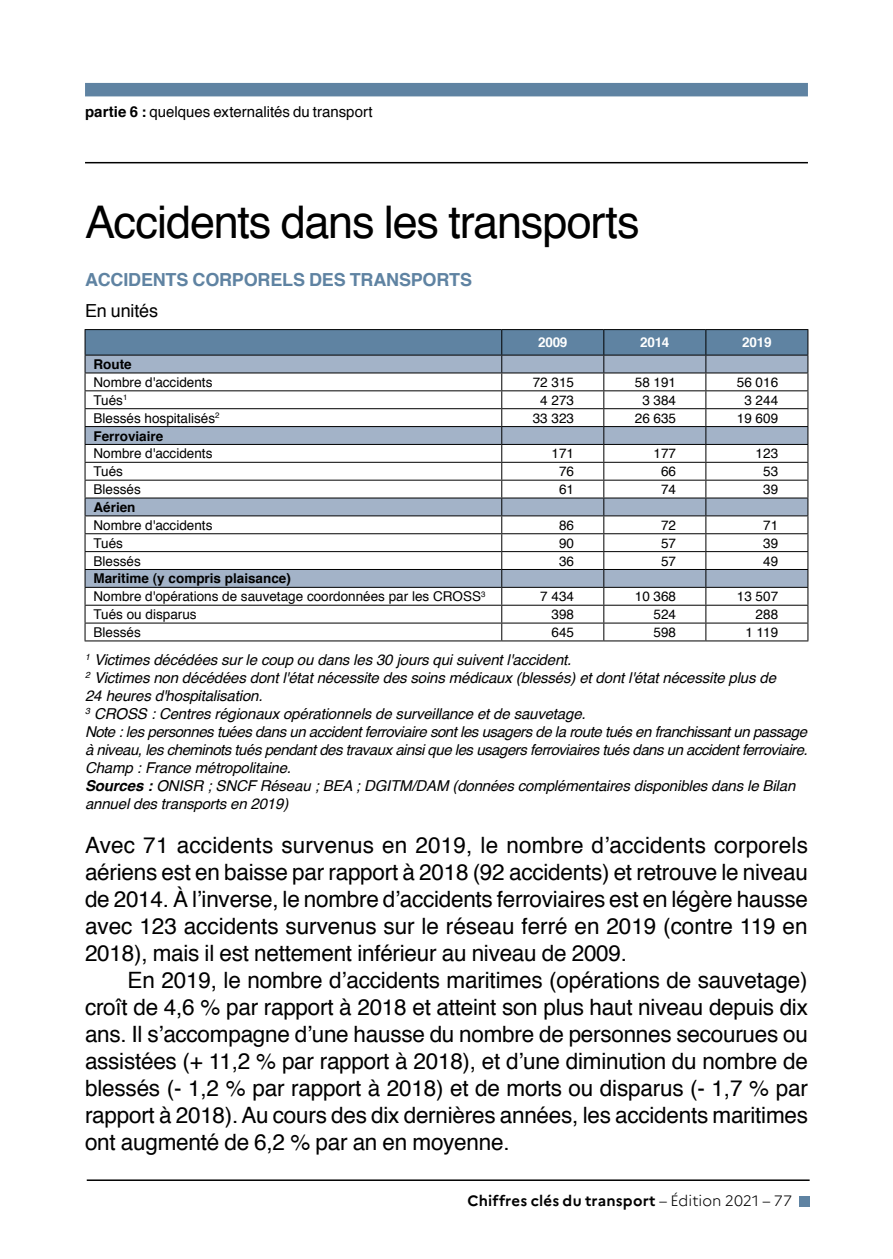
<style>
.page{position:relative;width:893px;height:1259px;background:#fff}
.page>*{position:absolute;margin:0;border:0;box-sizing:border-box;transform-origin:0 0}
.t1{font:45px "Helvetica";letter-spacing:-.025em;color:#000}
.texte-retrait{font:22.5px/27px "Helvetica";letter-spacing:-.01em;color:#000;text-align:justify}
.texte{font:22.5px/27px "Helvetica";letter-spacing:-.01em;color:#000;text-align:justify}
.t2{font:700 18px "Helvetica";letter-spacing:-.01em;color:#5f83a2}
.legende-graph{font:18px "Helvetica";letter-spacing:-.01em;color:#000}
.source-graph{font:italic 15px/18px "Helvetica";letter-spacing:-.01em;color:#000}
.t3{font:15px "Helvetica";color:#000}
.t4{font:700 15px "Marianne";letter-spacing:.01em;color:#000}
.t5{font:13.5px "Helvetica";color:#000}
.t6{font:700 13.5px "Helvetica";color:#000}
.t7{font:700 13.5px "Helvetica";letter-spacing:-.02em;color:#fff}
.s1{font-weight:700}
.s2{font-weight:300}
</style>
<div class="page">
<div style="left:85px;top:83px;width:723px;height:13px;background:#5f83a2"></div>
<hr style="left:85px;top:162px;width:723px;height:1px;background:#000">
<hr style="left:87px;top:1179px;width:723px;height:2px;background:#000">
<div style="left:799px;top:1195px;width:11px;height:11px;background:#5f83a2"></div>
<hr style="left:85px;top:640px;width:417px;height:1px;background:#000">
<hr style="left:502px;top:640px;width:102px;height:1px;background:#000">
<hr style="left:604px;top:640px;width:102px;height:1px;background:#000">
<hr style="left:706px;top:640px;width:102px;height:1px;background:#000">
<svg style="left:85px;top:329px;width:723px;height:311px"></svg>
<hr style="left:706px;top:587px;width:102px;height:1px;background:#000">
<p class="t3" style="left:85px;top:100px;width:289px"><span class="s1">partie 6 :</span> quelques externalités du transport</p>
<h1 class="t1" style="left:85px;top:188px;width:556px">Accidents dans les transports</h1>
<h2 class="t2" style="left:85px;top:265px;width:388px">ACCIDENTS CORPORELS DES TRANSPORTS</h2>
<p class="legende-graph" style="left:85px;top:297px;width:74px">En unités</p>
<p class="t7" style="left:538px;top:332px;width:31px">2009</p>
<p class="t7" style="left:640px;top:332px;width:31px">2014</p>
<p class="t7" style="left:742px;top:332px;width:31px">2019</p>
<p class="t6" style="left:94px;top:353px;width:40px">Route</p>
<p class="t5" style="left:94px;top:372px;width:120px">Nombre d'accidents</p>
<p class="t5" style="left:533px;top:372px;width:43px">72 315</p>
<p class="t5" style="left:635px;top:372px;width:43px">58 191</p>
<p class="t5" style="left:737px;top:372px;width:43px">56 016</p>
<p class="t5" style="left:94px;top:390px;width:35px">Tués<sup>1</sup></p>
<p class="t5" style="left:540px;top:390px;width:35px">4 273</p>
<p class="t5" style="left:642px;top:390px;width:35px">3 384</p>
<p class="t5" style="left:744px;top:390px;width:35px">3 244</p>
<p class="t5" style="left:94px;top:407px;width:127px">Blessés hospitalisés<sup>2</sup></p>
<p class="t5" style="left:533px;top:407px;width:43px">33 323</p>
<p class="t5" style="left:635px;top:407px;width:43px">26 635</p>
<p class="t5" style="left:737px;top:407px;width:43px">19 609</p>
<p class="t6" style="left:94px;top:425px;width:71px">Ferroviaire</p>
<p class="t5" style="left:94px;top:443px;width:120px">Nombre d'accidents</p>
<p class="t5" style="left:551px;top:443px;width:24px">171</p>
<p class="t5" style="left:654px;top:443px;width:24px">177</p>
<p class="t5" style="left:756px;top:443px;width:24px">123</p>
<p class="t5" style="left:94px;top:461px;width:31px">Tués</p>
<p class="t5" style="left:559px;top:461px;width:17px">76</p>
<p class="t5" style="left:661px;top:461px;width:17px">66</p>
<p class="t5" style="left:763px;top:461px;width:17px">53</p>
<p class="t5" style="left:94px;top:479px;width:49px">Blessés</p>
<p class="t5" style="left:559px;top:479px;width:17px">61</p>
<p class="t5" style="left:661px;top:479px;width:17px">74</p>
<p class="t5" style="left:763px;top:479px;width:17px">39</p>
<p class="t6" style="left:94px;top:496px;width:44px">Aérien</p>
<p class="t5" style="left:94px;top:515px;width:120px">Nombre d'accidents</p>
<p class="t5" style="left:559px;top:515px;width:17px">86</p>
<p class="t5" style="left:661px;top:515px;width:17px">72</p>
<p class="t5" style="left:763px;top:515px;width:17px">71</p>
<p class="t5" style="left:94px;top:532px;width:31px">Tués</p>
<p class="t5" style="left:559px;top:532px;width:17px">90</p>
<p class="t5" style="left:661px;top:532px;width:17px">57</p>
<p class="t5" style="left:763px;top:532px;width:17px">39</p>
<p class="t5" style="left:94px;top:550px;width:49px">Blessés</p>
<p class="t5" style="left:559px;top:550px;width:17px">36</p>
<p class="t5" style="left:661px;top:550px;width:17px">57</p>
<p class="t5" style="left:763px;top:550px;width:17px">49</p>
<p class="t6" style="left:94px;top:568px;width:199px">Maritime (y compris plaisance)</p>
<p class="t5" style="left:94px;top:586px;width:393px">Nombre d'opérations de sauvetage coordonnées par les CROSS<sup>3</sup></p>
<p class="t5" style="left:540px;top:586px;width:35px">7 434</p>
<p class="t5" style="left:635px;top:586px;width:43px">10 368</p>
<p class="t5" style="left:737px;top:586px;width:43px">13 507</p>
<p class="t5" style="left:94px;top:604px;width:105px">Tués ou disparus</p>
<p class="t5" style="left:551px;top:604px;width:24px">398</p>
<p class="t5" style="left:654px;top:604px;width:24px">524</p>
<p class="t5" style="left:756px;top:604px;width:24px">288</p>
<p class="t5" style="left:94px;top:622px;width:49px">Blessés</p>
<p class="t5" style="left:551px;top:622px;width:24px">645</p>
<p class="t5" style="left:654px;top:622px;width:24px">598</p>
<p class="t5" style="left:745px;top:622px;width:34px">1 119</p>
<p class="source-graph" style="left:85px;top:651px;width:724px"><sup>1</sup> Victimes décédées sur le coup ou dans les 30 jours qui suivent l'accident.<br><sup>2</sup> Victimes non décédées dont l'état nécessite des soins médicaux (blessés) et dont l'état nécessite plus de<br>24 heures d'hospitalisation.<br><sup>3</sup> CROSS : Centres régionaux opérationnels de surveillance et de sauvetage.<br>Note : les personnes tuées dans un accident ferroviaire sont les usagers de la route tués en franchissant un passage à niveau, les cheminots tués pendant des travaux ainsi que les usagers ferroviaires tués dans un accident ferroviaire.<br>Champ : France métropolitaine.<br><span class="s1">Sources :</span> ONISR ; SNCF Réseau ; BEA ; DGITM/DAM (données complémentaires disponibles dans le Bilan annuel des transports en 2019)</p>
<p class="texte" style="left:85px;top:832px;width:724px">Avec 71 accidents survenus en 2019, le nombre d’accidents corporels aériens est en baisse par rapport à 2018 (92 accidents) et retrouve le niveau de 2014. À l’inverse, le nombre d’accidents ferroviaires est en légère hausse avec 123 accidents survenus sur le réseau ferré en 2019 (contre 119 en 2018), mais il est nettement inférieur au niveau de 2009.</p>
<p class="texte-retrait" style="left:85px;top:967px;width:724px;text-indent:43px">En 2019, le nombre d’accidents maritimes (opérations de sauvetage) croît de 4,6 % par rapport à 2018 et atteint son plus haut niveau depuis dix ans. Il s’accompagne d’une hausse du nombre de personnes secourues ou assistées (+ 11,2 % par rapport à 2018), et d’une diminution du nombre de blessés (- 1,2 % par rapport à 2018) et de morts ou disparus (- 1,7 % par rapport à 2018). Au cours des dix dernières années, les accidents maritimes ont augmenté de 6,2 % par an en moyenne.</p>
<p class="t4" style="left:468px;top:1192px;width:326px">Chiffres clés du transport <span class="s2">– Édition 2021 – 77</span></p>
</div>
